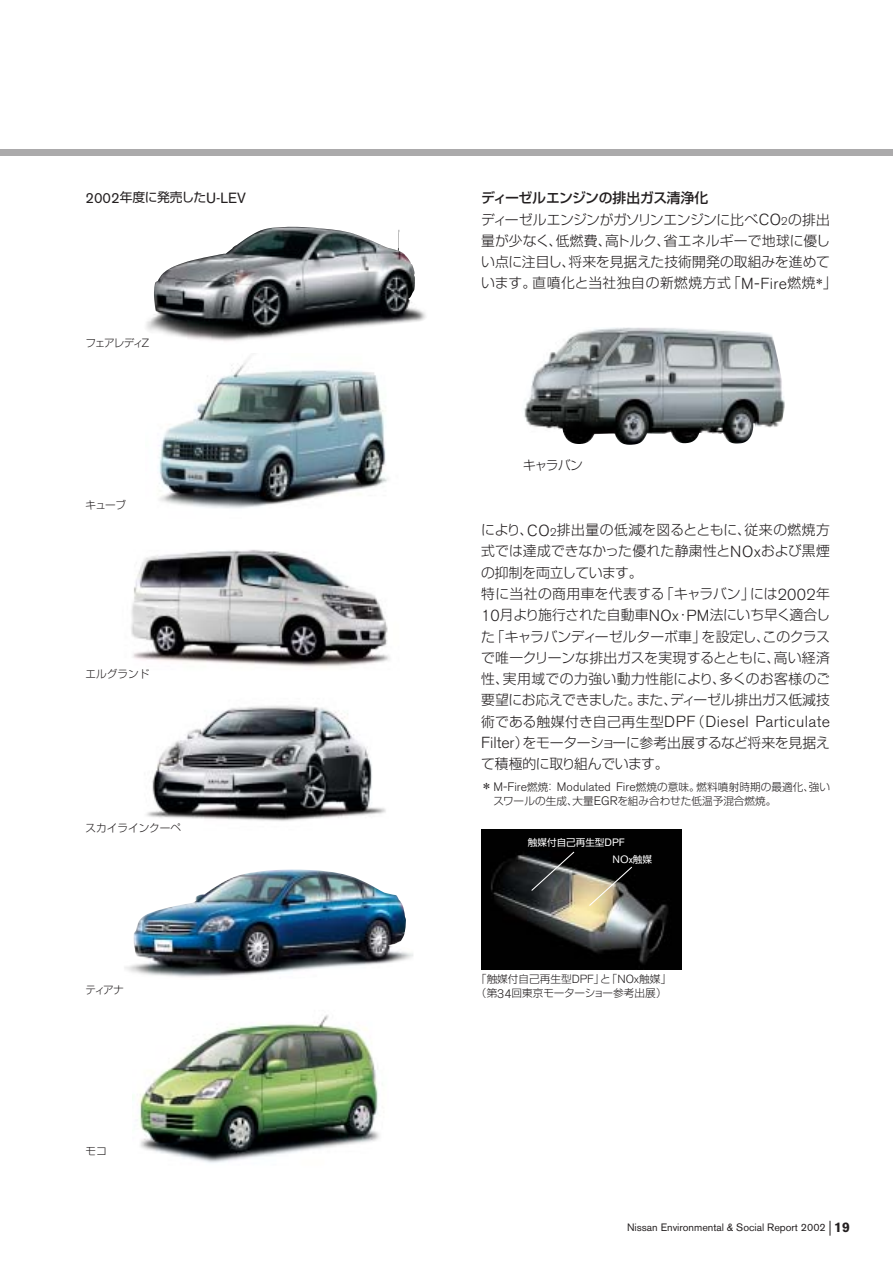
<style>
.page{position:relative;width:893px;height:1262px;background:#fff}
.page>*{position:absolute;margin:0;border:0;box-sizing:border-box;transform-origin:0 0}
.t1{font:300 15.9px "Akzidenz Grotesk BE";letter-spacing:.025em;color:#231f20}
.t2{font:14.7px "Akzidenz Grotesk BE";color:#231f20}
.t3{font:300 13.8px/21.3px "Shin Go";color:#231f20}
.t4{font:300 13.8px/21.3px "Shin Go";letter-spacing:-.025em;color:#231f20}
.t5{font:300 12.75px "Shin Go";letter-spacing:-.08em;color:#231f20}
.t6{font:300 10.65px/13.8px "Shin Go";color:#231f20}
.t7{font:10.65px "Akzidenz Grotesk BE";color:#231f20}
.t8{font:300 10.65px "Shin Go";letter-spacing:-.12em;color:#231f20}
.t9{font:10.65px "Akzidenz Grotesk BE";color:#fff}
.t10{font:9.6px "Shin Go";color:#fff}
.s1{font-family:"Shin Go";font-size:12.75px}
.s2{font-weight:500}
.s3{font-family:"Akzidenz Grotesk BE";font-size:15.9px}
.s4{font-family:"Akzidenz Grotesk BE";font-size:11.1px}
.s5{font-family:"Shin Go";font-size:13.8px}
.s6{font-family:"Akzidenz Grotesk BE";font-size:12.15px}
.s7{font-family:"Akzidenz Grotesk BE";font-size:10.65px}
.s8{font-family:"Shin Go";font-size:9.6px}
.s9{font-family:"Akzidenz Grotesk BE";font-size:11.7px}
.s10{font-weight:700;font-size:13.8px}
</style>
<div class="page">
<div style="left:0;top:149px;width:892px;height:6px;background:#abaaab"></div>
<svg style="left:829px;top:1220px;width:1px;height:15px"></svg>
<img style="left:481px;top:829px;width:200px;height:140px">
<svg style="left:588px;top:865px;width:45px;height:42px;background:#726c5b"></svg>
<svg style="left:530px;top:850px;width:45px;height:42px;background:#3e4041"></svg>
<img style="left:524px;top:327px;width:261px;height:118px">
<img style="left:146px;top:226px;width:280px;height:115px">
<img style="left:158px;top:357px;width:230px;height:152px">
<img style="left:131px;top:549px;width:259px;height:119px">
<img style="left:146px;top:705px;width:240px;height:116px">
<img style="left:124px;top:869px;width:289px;height:108px">
<img style="left:132px;top:1015px;width:248px;height:148px">
<p class="t2" style="left:85px;top:193px;width:162px">2002<span class="s1">年度に発売した</span>U-LEV</p>
<p class="t3" style="left:481px;top:189px;width:357px"><span class="s2">ディーゼルエンジンの排出ガス清浄化<br></span>ディーゼルエンジンがガソリンエンジンに比べ<span class="s3">CO</span><span class="s4">2</span>の排出量が少なく、低燃費、高トルク、省エネルギーで地球に優しい点に注目し、将来を見据えた技術開発の取組みを進めています。直噴化と当社独自の新燃焼方式「<span class="s3">M-Fire</span>燃焼<sup>＊</sup>」</p>
<p class="t8" style="left:85px;top:339px;width:66px">フェアレディZ</p>
<p class="t6" style="left:85px;top:499px;width:42px">キューブ</p>
<p class="t6" style="left:85px;top:668px;width:65px">エルグランド</p>
<p class="t6" style="left:85px;top:822px;width:97px">スカイラインクーペ</p>
<p class="t6" style="left:85px;top:984px;width:40px">ティアナ</p>
<p class="t6" style="left:85px;top:1146px;width:23px">モコ</p>
<p class="t5" style="left:523px;top:460px;width:61px">キャラバン</p>
<p class="t3" style="left:481px;top:521px;width:350px">により、<span class="s3">CO</span><span class="s4">2</span>排出量の低減を図るとともに、従来の燃焼方式では達成できなかった優れた静粛性と<span class="s3">NOx</span>および黒煙の抑制を両立しています。<br>特に当社の商用車を代表する「キャラバン」には<span class="s3">2002</span>年<br><span class="s3">10</span>月より施行された自動車<span class="s3">NOx</span>・<span class="s3">PM</span>法にいち早く適合した「キャラバンディーゼルターボ車」を設定し、このクラスで唯一クリーンな排出ガスを実現するとともに、高い経済性、実用域での力強い動力性能により、多くのお客様のご要望にお応えできました。また、ディーゼル排出ガス低減技</p>
<p class="t1" style="left:481px;top:716px;width:350px"><span class="s5">術である触媒付き自己再生型</span>DPF<span class="s5">（</span>Diesel Particulate</p>
<p class="t4" style="left:481px;top:734px;width:350px"><span class="s3">Filter</span>）をモーターショーに参考出展するなど将来を見据えて積極的に取り組んでいます。</p>
<p class="t6" style="left:493px;top:781px;width:338px;text-indent:-12px">＊<span class="s6">M-Fire</span>燃焼：<span class="s6">Modulated Fire</span>燃焼の意味。燃料噴射時期の最適化、強いスワールの生成、大量<span class="s6">EGR</span>を組み合わせた低温予混合燃焼。</p>
<p class="t10" style="left:528px;top:839px;width:98px">触媒付自己再生型<span class="s7">DPF</span></p>
<p class="t9" style="left:612px;top:855px;width:41px">NOx<span class="s8">触媒</span></p>
<p class="t6" style="left:476px;top:973px;width:197px">「触媒付自己再生型<span class="s9">DPF</span>」と「<span class="s9">NOx</span>触媒」（第<span class="s6">34</span>回東京モーターショー参考出展）</p>
<p class="t7" style="left:627px;top:1223px;width:224px">Nissan Environmental &amp; Social Report 2002 <span class="s10">19</span></p>
</div>
